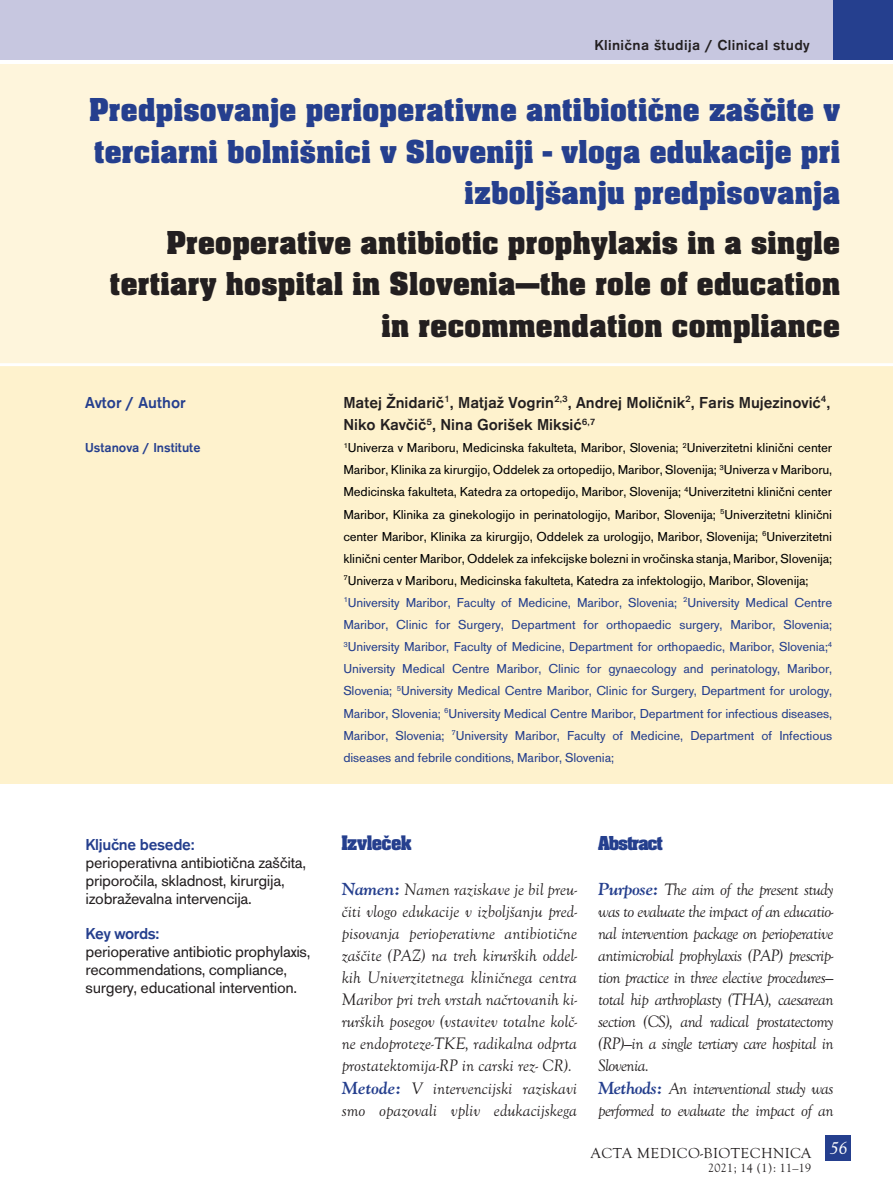
<style>
.page{position:relative;width:893px;height:1191px;background:#fff}
.page>*{position:absolute;margin:0;border:0;box-sizing:border-box;transform-origin:0 0}
.Glavni_naslov_Sloven{font:700 34.5px/41.4px "Aachen DCE";letter-spacing:.01em;color:#253f8e;text-align:right}
.Glavni_naslov_Sloven-2{font:700 34.5px/41.4px "Aachen DCE";letter-spacing:.01em;color:#231f20;text-align:right}
.Mednaslov{font:700 21.9px "Aachen PCE";color:#253f8e;scale:.96 1}
.Mednaslov-2{font:700 21px "Aachen PCE";letter-spacing:-.03em;color:#253f8e}
.t1{font:italic 18px "Goudy Old Sty TCE";color:#fff}
.Povzetek{font:italic 17.25px/22px "Goudy Old Sty TCE";color:#231f20;text-align:justify}
.Povzetek-2{font:italic 17.25px/22px "Goudy Old Sty TCE";letter-spacing:-.03em;color:#231f20}
.KeyWords{font:16.5px/18px "Accius TCE";letter-spacing:-.02em;color:#231f20}
.Avtorji{font:500 16.5px/22px "Accius TCE";color:#231f20}
.KeyWords-2{font:500 16.5px "Accius TCE";letter-spacing:-.02em;color:#253f8e}
.Avtorji-2{font:500 16.5px "Accius TCE";color:#253f8e}
.t2{font:500 15px "Accius TCE";letter-spacing:.025em;color:#231f20}
.t3{font:15px "Goudy Old Sty TCE";letter-spacing:.025em;color:#231f20}
.Institucija{font:13.5px/22px "Accius TCE";letter-spacing:-.01em;color:#000;text-align:justify}
.Institucija-2{font:13.5px/22px "Accius TCE";letter-spacing:-.01em;color:#253f8e;text-align:justify}
.Institucija-3{font:500 13.5px "Accius TCE";color:#253f8e}
.NOGA_letnik_LEVA{font:12px "MM Goudy";letter-spacing:.025em;color:#231f20}
.s1{font-family:"MM Goudy";font-weight:700;color:#253f8e}
</style>
<div class="page">
<div style="left:825px;top:1135px;width:26px;height:26px;background:#253f8e"></div>
<div style="left:0;top:64px;width:893px;height:300px;background:#fef5dc"></div>
<div style="left:0;top:364px;width:893px;height:420px;background:#fef2cd"></div>
<hr style="left:0;top:363px;width:893px;height:3px;background:#fff">
<div style="left:0;top:0;width:833px;height:60px;background:#c7c7e0"></div>
<div style="left:833px;top:0;width:60px;height:60px;background:#253f8e"></div>
<p class="t2" style="left:594px;top:36px;width:217px">Klinična študija / Clinical study</p>
<p class="Glavni_naslov_Sloven" style="left:89px;top:89px;width:752px">Predpisovanje perioperativne antibiotične zaščite v terciarni bolnišnici v Sloveniji - vloga edukacije pri izboljšanju predpisovanja</p>
<p class="Glavni_naslov_Sloven-2" style="left:110px;top:222px;width:732px">Preoperative antibiotic prophylaxis in a single tertiary hospital in Slovenia—the role of education in recommendation compliance</p>
<p class="Avtorji-2" style="left:85px;top:393px;width:102px">Avtor / Author</p>
<p class="Avtorji" style="left:343px;top:391px;width:489px">Matej Žnidarič<sup>1</sup>, Matjaž Vogrin<sup>2,3</sup>, Andrej Moličnik<sup>2</sup>, Faris Mujezinović<sup>4</sup>,<br>Niko Kavčič<sup>5</sup>, Nina Gorišek Miksić<sup>6,7</sup></p>
<p class="Institucija-3" style="left:85px;top:440px;width:117px">Ustanova / Institute</p>
<p class="Institucija" style="left:343px;top:437px;width:490px"><sup>1</sup>Univerza v Mariboru, Medicinska fakulteta, Maribor, Slovenia; <sup>2</sup>Univerzitetni klinični center Maribor, Klinika za kirurgijo, Oddelek za ortopedijo, Maribor, Slovenija; <sup>3</sup>Univerza v Mariboru, Medicinska fakulteta, Katedra za ortopedijo, Maribor, Slovenija; <sup>4</sup>Univerzitetni klinični center Maribor, Klinika za ginekologijo in perinatologijo, Maribor, Slovenija; <sup>5</sup>Univerzitetni klinični center Maribor, Klinika za kirurgijo, Oddelek za urologijo, Maribor, Slovenija; <sup>6</sup>Univerzitetni klinični center Maribor, Oddelek za infekcijske bolezni in vročinska stanja, Maribor, Slovenija; <sup>7</sup>Univerza v Mariboru, Medicinska fakulteta, Katedra za infektologijo, Maribor, Slovenija;</p>
<p class="Institucija-2" style="left:343px;top:591px;width:490px"><sup>1</sup>University Maribor, Faculty of Medicine, Maribor, Slovenia; <sup>2</sup>University Medical Centre Maribor, Clinic for Surgery, Department for orthopaedic surgery, Maribor, Slovenia; <sup>3</sup>University Maribor, Faculty of Medicine, Department for orthopaedic, Maribor, Slovenia;<sup>4<br></sup>University Medical Centre Maribor, Clinic for gynaecology and perinatology, Maribor, Slovenia; <sup>5</sup>University Medical Centre Maribor, Clinic for Surgery, Department for urology, Maribor, Slovenia; <sup>6</sup>University Medical Centre Maribor, Department for infectious diseases, Maribor, Slovenia; <sup>7</sup>University Maribor, Faculty of Medicine, Department of Infectious diseases and febrile conditions, Maribor, Slovenia;</p>
<p class="KeyWords-2" style="left:86px;top:835px;width:111px">Ključne besede:</p>
<p class="KeyWords" style="left:86px;top:854px;width:222px">perioperativna antibiotična zaščita, priporočila, skladnost, kirurgija, izobraževalna intervencija.</p>
<p class="KeyWords-2" style="left:86px;top:924px;width:75px">Key words:</p>
<p class="KeyWords" style="left:86px;top:942px;width:226px">perioperative antibiotic prophylaxis, recommendations, compliance, surgery, educational intervention.</p>
<p class="Mednaslov" style="left:342px;top:832px;width:74px">Izvleček</p>
<p class="Povzetek" style="left:342px;top:878px;width:237px"><span class="s1">Namen:</span> Namen raziskave je bil preu&shy;čiti vlogo edukacije v izboljšanju pred&shy;pisovanja perioperativne antibiotične zaščite (PAZ) na treh kirurških oddel&shy;kih Univerzitetnega kliničnega centra Maribor pri treh vrstah načrtovanih ki&shy;rurških posegov (vstavitev totalne kolč&shy;ne endoproteze-TKE, radikalna odprta prostatektomija-RP in carski rez- CR).</p>
<p class="Povzetek" style="left:342px;top:1077px;width:237px"><span class="s1">Metode:</span> V intervencijski raziskavi smo opazovali vpliv edukacijskega</p>
<p class="Mednaslov-2" style="left:598px;top:833px;width:66px">Abstract</p>
<p class="Povzetek" style="left:598px;top:878px;width:237px"><span class="s1">Purpose:</span> The aim of the present study was to evaluate the impact of an educatio&shy;nal intervention package on perioperative antimicrobial prophylaxis (PAP) prescrip&shy;tion practice in three elective procedures— total hip arthroplasty (THA), caesarean section (CS), and radical prostatectomy (RP)—in a single tertiary care hospital in Slovenia.</p>
<p class="Povzetek-2" style="left:598px;top:1077px;width:237px"><span class="s1">Methods:</span> An interventional study was performed to evaluate the impact of an</p>
<p class="t3" style="left:591px;top:1144px;width:222px">ACTA MEDICO-BIOTECHNICA</p>
<p class="NOGA_letnik_LEVA" style="left:708px;top:1160px;width:105px">2021; 14 (1): 11–19</p>
<p class="t1" style="left:829px;top:1138px;width:19px">56</p>
</div>
